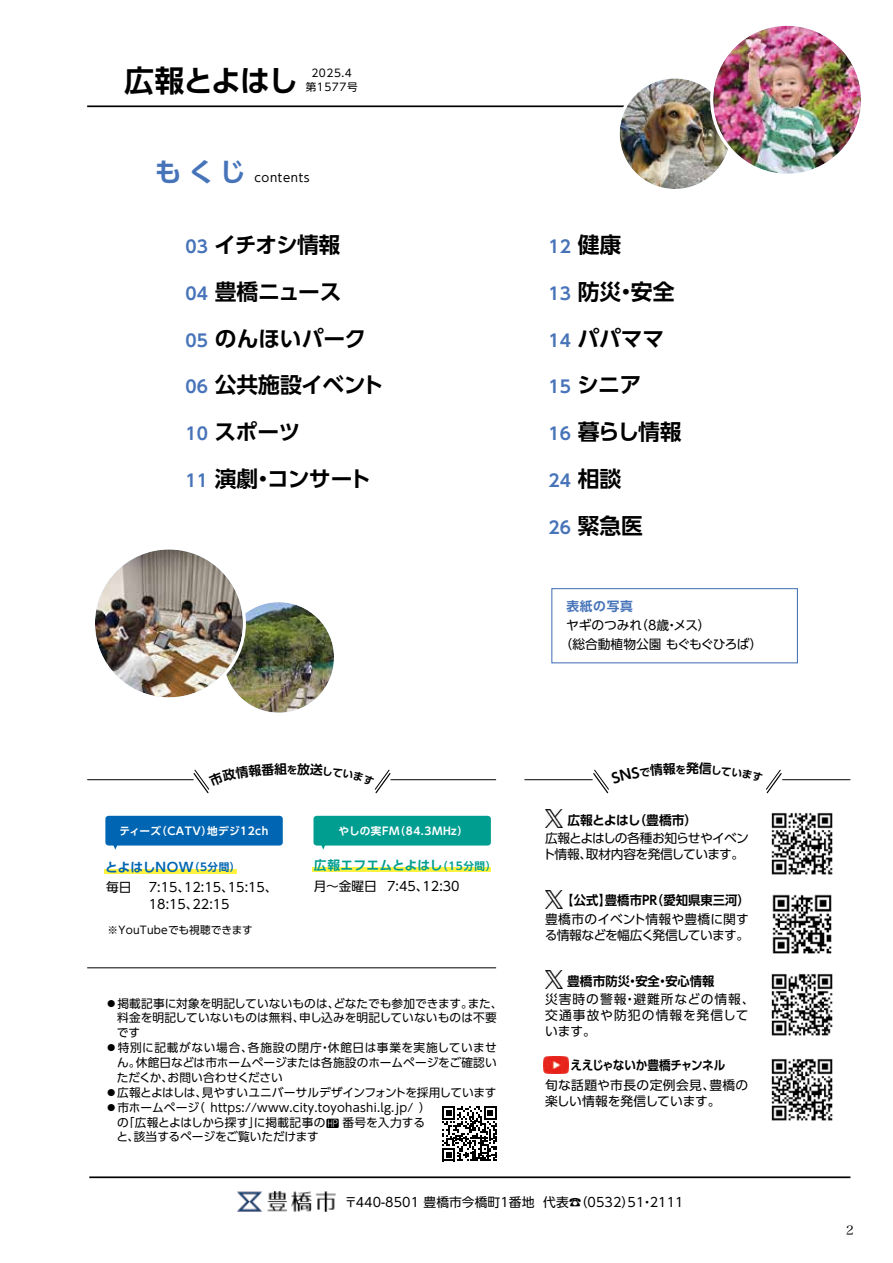
<style>
.page{position:relative;width:893px;height:1263px;background:#fff}
.page>*{position:absolute;margin:0;border:0;box-sizing:border-box;transform-origin:0 0}
.t1{font:700 30px "UD Shin Go Pr 6 N De";letter-spacing:-.04em;color:#000}
.t2{font:700 26.55px "UD Shin Go Pr 6 N De";color:#4774b9}
.t3{font:700 21.75px/46.8px "UD Shin Go Pr 6 N De";letter-spacing:-.015em;color:#000}
.t4{font:700 16.95px "UD Shin Go Pr 6 N De";color:#4774b9}
.t5{font:12.75px/17px "UD Shin Go Pr 6 N";color:#000}
.t6{font:12.75px/15.9px "UD Shin Go Pr 6 N";letter-spacing:.075em;color:#000}
.t7{font:12.75px/15.9px "UD Shin Go Pr 6 N";letter-spacing:-.05em;color:#000}
.t8{font:12.75px/15.9px "UD Shin Go Pr 6 N";letter-spacing:-.02em;color:#000}
.t9{font:700 12.75px "UD Shin Go Pr 6 N De";color:#000}
.t10{font:12.75px/15.9px "UD Shin Go Pr 6 N";letter-spacing:.02em;color:#000}
.t11{font:700 12.75px "UD Shin Go Pr 6 N De";letter-spacing:.01em;color:#009e91}
.t12{font:700 12.75px "UD Shin Go Pr 6 N De";letter-spacing:-.035em;color:#000;scale:.91 1}
.t13{font:700 12.75px "UD Shin Go Pr 6 N De";letter-spacing:.005em;color:#0065b2}
.t14{font:700 12.75px "UD Shin Go Pr 6 N De";letter-spacing:-.04em;color:#000}
.t15{font:700 12.75px "UD Shin Go Pr 6 N De";letter-spacing:.055em;color:#4774b9}
.t16{font:12.75px "Hira Min Pro W3";color:#000}
.t17{font:11.7px "UD Shin Go Pr 6 N";letter-spacing:.01em;color:#000}
.t18{font:11.7px "UD Shin Go Pr 6 N";letter-spacing:-.015em;color:#000}
.t19{font:11.7px "UD Shin Go Pr 6 N";letter-spacing:.055em;color:#000}
.t20{font:11.7px "UD Shin Go Pr 6 N";letter-spacing:-.01em;color:#000}
.t21{font:700 10.65px "UD Shin Go Pr 6 N De";letter-spacing:.05em;color:#fff}
.t22{font:10.65px "UD Shin Go Pr 6 N";letter-spacing:.025em;color:#000}
.t23{font:10.65px/13.8px "UD Shin Go Pr 6 N";letter-spacing:.05em;color:#000;text-align:center}
.t24{font:700 10.65px "UD Shin Go Pr 6 N De";color:#000}
.s1{font-size:16.95px;color:#4774b9}
.s2{font-size:21.75px;color:#000}
.s3{font-size:10.65px}
</style>
<div class="page">
<hr style="left:87px;top:105px;width:572px;height:2px;background:#000">
<svg style="left:618px;top:77px;width:114px;height:113px"></svg>
<img style="left:620px;top:78px;width:110px;height:111px;border-radius:55px">
<div style="left:617px;top:75px;width:116px;height:117px;border:3px solid #fff;border-radius:50%"></div>
<svg style="left:712px;top:24px;width:151px;height:151px"></svg>
<img style="left:713px;top:26px;width:148px;height:148px;border-radius:74px">
<div style="left:710px;top:23px;width:154px;height:154px;border:3px solid #fff;border-radius:50%"></div>
<hr style="left:89px;top:1176px;width:761px;height:2px;background:#000">
<hr style="left:87px;top:967px;width:409px;height:1px;background:#000">
<div style="left:313px;top:816px;width:178px;height:29px;background:#009e91;border-radius:3px"></div>
<svg style="left:320px;top:845px;width:6px;height:5px"></svg>
<div style="left:312px;top:867px;width:178px;height:5px;background:#fff33f"></div>
<svg style="left:326px;top:1118px;width:13px;height:10px"></svg>
<svg style="left:328px;top:1119px;width:9px;height:8px"></svg>
<div style="left:105px;top:816px;width:178px;height:29px;background:#0065b2;border-radius:3px"></div>
<svg style="left:113px;top:845px;width:5px;height:5px"></svg>
<hr style="left:104px;top:869px;width:133px;height:4px;background:#fff33f">
<img style="left:771px;top:1058px;width:62px;height:63px">
<img style="left:544px;top:1056px;width:24px;height:17px">
<img style="left:771px;top:973px;width:62px;height:63px">
<img style="left:545px;top:971px;width:18px;height:18px">
<img style="left:771px;top:812px;width:62px;height:63px">
<img style="left:545px;top:810px;width:18px;height:18px">
<img style="left:772px;top:894px;width:60px;height:60px">
<img style="left:545px;top:890px;width:18px;height:18px">
<svg style="left:442px;top:1106px;width:55px;height:55px"></svg>
<img style="left:223px;top:602px;width:111px;height:111px;border-radius:55px">
<div style="left:220px;top:599px;width:117px;height:117px;border:3px solid #fff;border-radius:50%"></div>
<svg style="left:93px;top:548px;width:151px;height:151px"></svg>
<img style="left:95px;top:549px;width:148px;height:148px;border-radius:74px">
<div style="left:92px;top:546px;width:154px;height:154px;border:3px solid #fff;border-radius:50%"></div>
<img style="left:237px;top:1191px;width:99px;height:21px">
<div style="left:551px;top:588px;width:247px;height:75px;border:1px solid #4774b9"></div>
<svg style="left:524px;top:769px;width:327px;height:25px"></svg>
<svg style="left:87px;top:769px;width:409px;height:25px"></svg>
<h1 class="t1" style="left:124px;top:56px;width:175px">広報とよはし</h1>
<p class="t23" style="left:306px;top:66px;width:53px">2025.4第1577号</p>
<h2 class="t2" style="left:155px;top:150px;width:92px">も く じ</h2>
<p class="t19" style="left:254px;top:168px;width:57px">contents</p>
<h3 class="t3" style="left:185px;top:221px;width:200px"><span class="s1">03</span> イチオシ情報<br><span class="s1">04</span> 豊橋ニュース<br><span class="s1">05</span> のんほいパーク<br><span class="s1">06</span> 公共施設イベント<br><span class="s1">10</span> スポーツ<br><span class="s1">11</span> 演劇・コンサート</h3>
<h3 class="t4" style="left:549px;top:233px;width:74px">12 <span class="s2">健康</span></h3>
<h3 class="t3" style="left:549px;top:268px;width:135px"><span class="s1">13</span> 防災・安全<br><span class="s1">14</span> パパママ<br><span class="s1">15</span> シニア<br><span class="s1">16</span> 暮らし情報</h3>
<h3 class="t4" style="left:549px;top:467px;width:74px">24 <span class="s2">相談</span></h3>
<h3 class="t3" style="left:549px;top:501px;width:96px"><span class="s1">26</span> 緊急医</h3>
<p class="t24" style="left:287px;top:761px;width:12px">を</p>
<p class="t21" style="left:120px;top:822px;width:150px">ティーズ（CATV）地デジ12ch</p>
<p class="t13" style="left:105px;top:856px;width:137px">とよはしNOW<span class="s3">（5分間）</span></p>
<p class="t5" style="left:106px;top:878px;width:27px">毎日</p>
<p class="t5" style="left:149px;top:878px;width:130px">7:15、12:15、15:15、<br>18:15、22:15</p>
<p class="t22" style="left:108px;top:922px;width:147px">※YouTubeでも視聴できます</p>
<p class="t21" style="left:339px;top:822px;width:131px">やしの実FM（84.3MHz）</p>
<p class="t11" style="left:314px;top:855px;width:184px">広報エフエムとよはし<span class="s3">（15分間）</span></p>
<p class="t5" style="left:314px;top:877px;width:147px">月〜金曜日 7:45、12:30</p>
<p class="t17" style="left:105px;top:993px;width:399px">⃝掲載記事に対象を明記していないものは、どなたでも参加できます。また、</p>
<p class="t17" style="left:117px;top:1008px;width:381px">料金を明記していないものは無料、申し込みを明記していないものは不要</p>
<p class="t17" style="left:117px;top:1023px;width:25px">です</p>
<p class="t19" style="left:105px;top:1038px;width:393px">⃝特別に記載がない場合、各施設の閉庁・休館日は事業を実施していませ</p>
<p class="t17" style="left:117px;top:1053px;width:381px">ん。休館日などは市ホームページまたは各施設のホームページをご確認い</p>
<p class="t18" style="left:117px;top:1068px;width:167px">ただくか、お問い合わせください</p>
<p class="t18" style="left:105px;top:1083px;width:393px">⃝広報とよはしは、見やすいユニバーサルデザインフォントを採用しています</p>
<p class="t17" style="left:105px;top:1098px;width:327px">⃝市ホームページ（ https://www.city.toyohashi.lg.jp/ ）</p>
<p class="t20" style="left:117px;top:1113px;width:210px">の「広報とよはしから探す」に掲載記事の</p>
<p class="t17" style="left:342px;top:1113px;width:84px">番号を入力する</p>
<p class="t18" style="left:116px;top:1127px;width:204px">と、該当するページをご覧いただけます</p>
<p class="t15" style="left:566px;top:596px;width:68px">表紙の写真</p>
<p class="t5" style="left:560px;top:615px;width:204px;line-height:19.2px;text-indent:7px">ヤギのつみれ（8歳・メス）<br>（総合動植物公園もぐもぐひろば）</p>
<p class="t9" style="left:686px;top:758px;width:14px">発</p>
<p class="t14" style="left:567px;top:809px;width:131px">広報とよはし（豊橋市）</p>
<p class="t7" style="left:543px;top:830px;width:208px">広報とよはしの各種お知らせやイベント情報、取材内容を発信しています。</p>
<p class="t9" style="left:561px;top:890px;width:190px">【公式】豊橋市PR（愛知県東三河）</p>
<p class="t8" style="left:545px;top:910px;width:206px">豊橋市のイベント情報や豊橋に関する情報などを幅広く発信しています。</p>
<p class="t9" style="left:567px;top:970px;width:149px">豊橋市防災・安全・安心情報</p>
<p class="t6" style="left:545px;top:991px;width:211px">災害時の警報・避難所などの情報、交通事故や防犯の情報を発信しています。</p>
<p class="t12" style="left:571px;top:1054px;width:172px">ええじゃないか豊橋チャンネル</p>
<p class="t10" style="left:545px;top:1076px;width:204px">旬な話題や市長の定例会見、豊橋の楽しい情報を発信しています。</p>
<p class="t5" style="left:345px;top:1193px;width:341px">〒440-8501 豊橋市今橋町1番地 代表☎（0532）51・2111</p>
<p class="t16" style="left:846px;top:1220px;width:9px">2</p>
</div>
